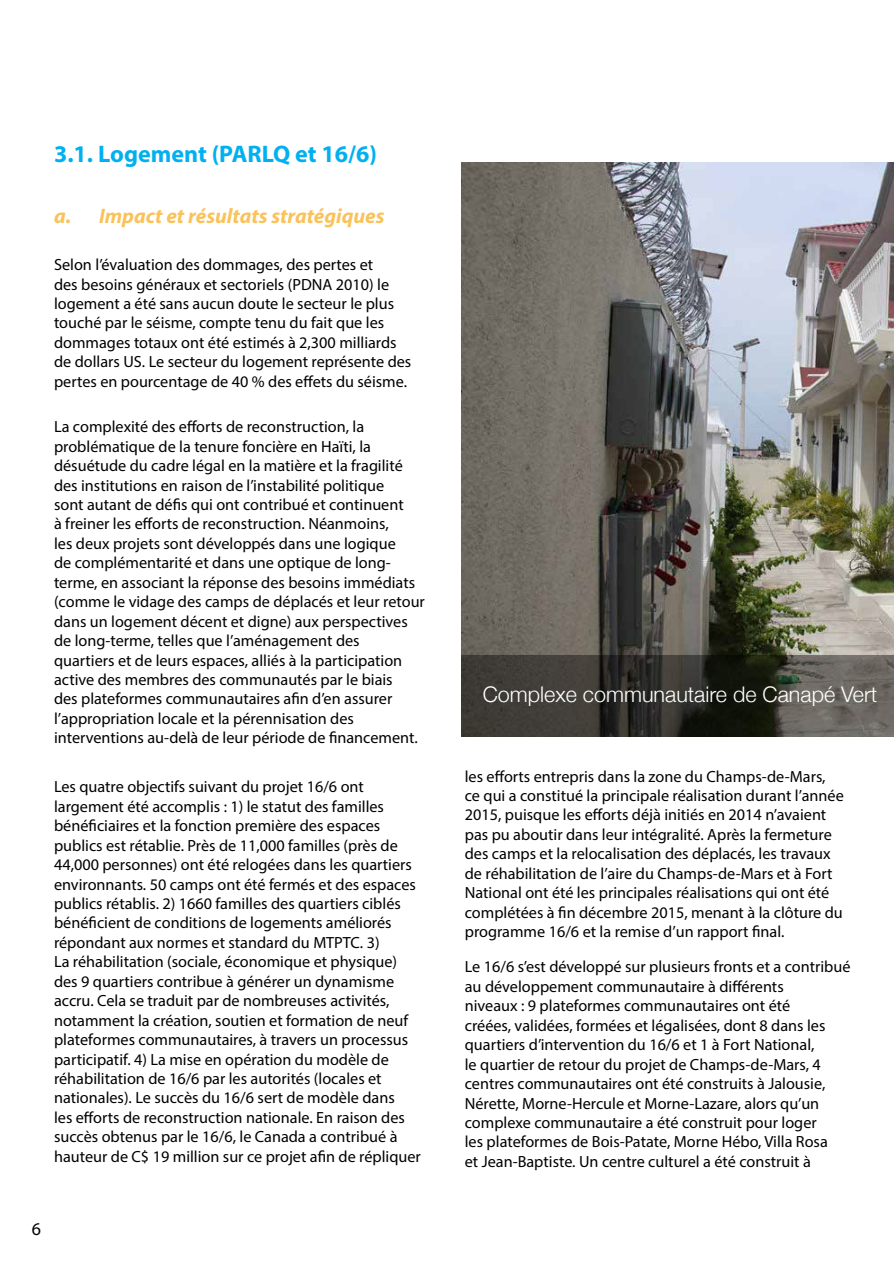
<style>
.page{position:relative;width:894px;height:1263px;background:#fff}
.page>*{position:absolute;margin:0;border:0;box-sizing:border-box;transform-origin:0 0}
.t1{font:700 24px "Myriad Pro";color:#00b0f0}
.t2{font:300 21.6px "Helvetica Neue";color:#fff}
.t3{font:italic 700 21px "Myriad Pro";color:#fac25a}
.t4{font:18px "Myriad Pro";color:#000}
.t5{font:16.2px/19.5px "Myriad Pro";color:#000}
</style>
<div class="page">
<img style="left:461px;top:162px;width:432px;height:493px">
<svg style="left:461px;top:655px;width:432px;height:81px;background:#3e3c36"></svg>
<h1 class="t1" style="left:54px;top:138px;width:324px">3.1. Logement (PARLQ et 16/6)</h1>
<p class="t3" style="left:54px;top:202px;width:332px">a. Impact et résultats stratégiques</p>
<p class="t5" style="left:54px;top:255px;width:358px">Selon l’évaluation des dommages, des pertes et<br>des besoins généraux et sectoriels (PDNA 2010) le logement a été sans aucun doute le secteur le plus touché par le séisme, compte tenu du fait que les dommages totaux ont été estimés à 2,300 milliards de dollars US. Le secteur du logement représente des pertes en pourcentage de 40 % des effets du séisme.</p>
<p class="t5" style="left:54px;top:417px;width:372px">La complexité des efforts de reconstruction, la problématique de la tenure foncière en Haïti, la désuétude du cadre légal en la matière et la fragilité des institutions en raison de l’instabilité politique<br>sont autant de défis qui ont contribué et continuent<br>à freiner les efforts de reconstruction. Néanmoins,<br>les deux projets sont développés dans une logique<br>de complémentarité et dans une optique de long&shy;terme, en associant la réponse des besoins immédiats (comme le vidage des camps de déplacés et leur retour dans un logement décent et digne) aux perspectives de long-terme, telles que l’aménagement des<br>quartiers et de leurs espaces, alliés à la participation active des membres des communautés par le biais<br>des plateformes communautaires afin d’en assurer l’appropriation locale et la pérennisation des interventions au-delà de leur période de financement.</p>
<p class="t5" style="left:54px;top:777px;width:368px">Les quatre objectifs suivant du projet 16/6 ont largement été accomplis : 1) le statut des familles bénéficiaires et la fonction première des espaces publics est rétablie. Près de 11,000 familles (près de 44,000 personnes) ont été relogées dans les quartiers environnants. 50 camps ont été fermés et des espaces publics rétablis. 2) 1660 familles des quartiers ciblés bénéficient de conditions de logements améliorés répondant aux normes et standard du MTPTC. 3)<br>La réhabilitation (sociale, économique et physique) des 9 quartiers contribue à générer un dynamisme accru. Cela se traduit par de nombreuses activités, notamment la création, soutien et formation de neuf plateformes communautaires, à travers un processus participatif. 4) La mise en opération du modèle de réhabilitation de 16/6 par les autorités (locales et nationales). Le succès du 16/6 sert de modèle dans<br>les efforts de reconstruction nationale. En raison des succès obtenus par le 16/6, le Canada a contribué à hauteur de C$ 19 million sur ce projet afin de répliquer</p>
<p class="t5" style="left:464px;top:766px;width:380px">les efforts entrepris dans la zone du Champs-de-Mars, ce qui a constitué la principale réalisation durant l’année 2015, puisque les efforts déjà initiés en 2014 n’avaient pas pu aboutir dans leur intégralité. Après la fermeture des camps et la relocalisation des déplacés, les travaux de réhabilitation de l’aire du Champs-de-Mars et à Fort National ont été les principales réalisations qui ont été complétées à fin décembre 2015, menant à la clôture du programme 16/6 et la remise d’un rapport final.</p>
<h2 class="t2" style="left:482px;top:677px;width:396px">Complexe communautaire de Canapé Vert</h2>
<p class="t5" style="left:464px;top:957px;width:387px">Le 16/6 s’est développé sur plusieurs fronts et a contribué au développement communautaire à différents<br>niveaux : 9 plateformes communautaires ont été<br>créées, validées, formées et légalisées, dont 8 dans les quartiers d’intervention du 16/6 et 1 à Fort National,<br>le quartier de retour du projet de Champs-de-Mars, 4 centres communautaires ont été construits à Jalousie, Nérette, Morne-Hercule et Morne-Lazare, alors qu’un complexe communautaire a été construit pour loger<br>les plateformes de Bois-Patate, Morne Hébo, Villa Rosa<br>et Jean-Baptiste. Un centre culturel a été construit à</p>
<p class="t4" style="left:32px;top:1217px;width:11px">6</p>
</div>
